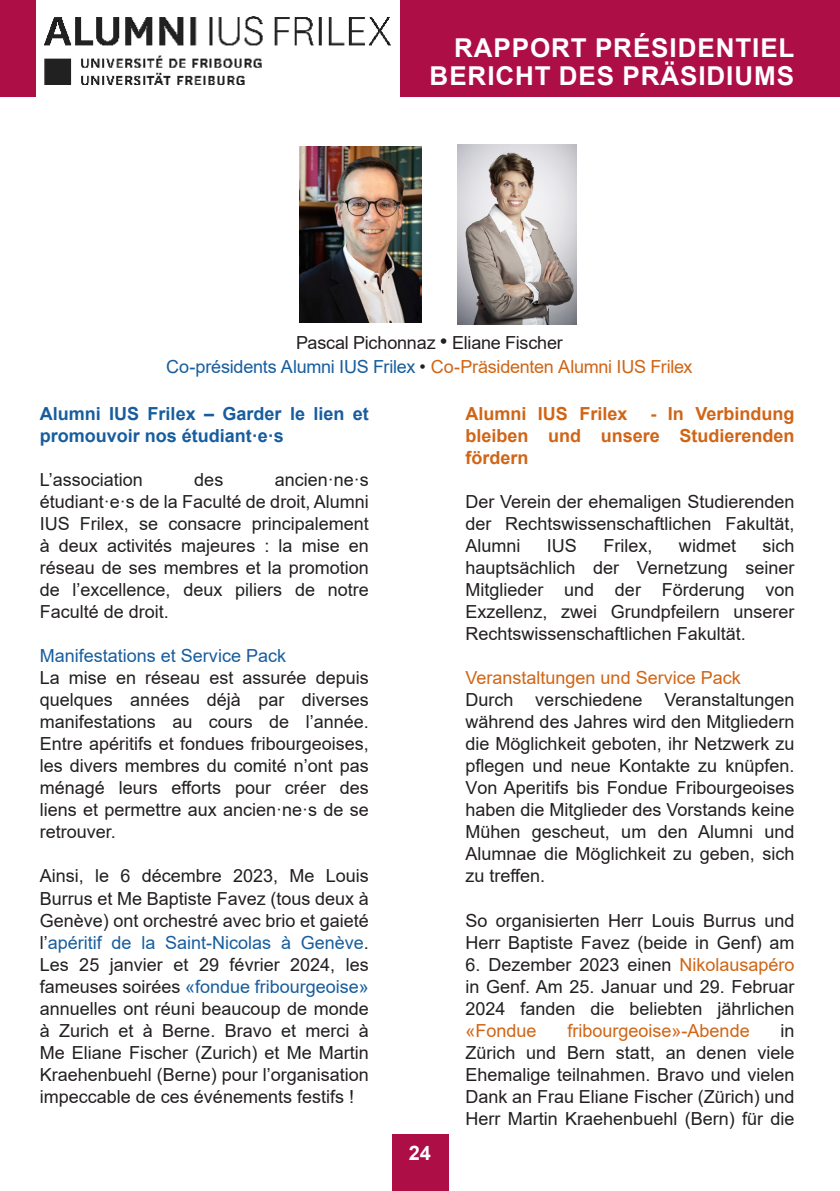
<style>
.page{position:relative;width:840px;height:1191px;background:#fff}
.page>*{position:absolute;margin:0;border:0;box-sizing:border-box;transform-origin:0 0}
.Title_1{font:700 26px "Arial";letter-spacing:.035em;color:#fff}
.t1{font:700 20px "Arial";color:#fff}
.Autor{font:18px/22px "Arial";color:#231f20;text-align:justify}
.t2{font:700 18px/22px "Arial";color:#d06516;text-align:justify}
.t3{font:700 18px/22px "Arial";color:#175d9e}
.t4{font:18px "Arial";color:#d06516}
.t5{font:18px "Arial";color:#175d9e}
.s1{font-size:22px}
.s2{color:#175d9e}
.s3{color:#d06516}
</style>
<div class="page">
<div style="left:0;top:0;width:839px;height:96px;background:#ae0e46"></div>
<div style="left:391px;top:1134px;width:57px;height:57px;background:#ae0e46"></div>
<div style="left:36px;top:0;width:363px;height:98px;background:#fff"></div>
<img style="left:45px;top:17px;width:345px;height:68px">
<img style="left:299px;top:146px;width:122px;height:176px">
<img style="left:457px;top:144px;width:119px;height:180px">
<p class="Title_1" style="left:454px;top:30px;width:341px">RAPPORT PRÉSIDENTIEL</p>
<p class="Title_1" style="left:429px;top:58px;width:365px">BERICHT DES PRÄSIDIUMS</p>
<p class="Autor" style="left:166px;top:330px;width:527px;line-height:24px;text-align:center">Pascal Pichonnaz <span class="s1">•</span> Eliane Fischer<br><span class="s2">Co-présidents Alumni IUS Frilex</span> • <span class="s3">Co-Präsidenten Alumni IUS Frilex</span></p>
<p class="t3" style="left:40px;top:403px;width:330px">Alumni IUS Frilex – Garder le lien et promouvoir nos étudiant·e·s</p>
<p class="Autor" style="left:40px;top:469px;width:105px">L’association</p>
<p class="Autor" style="left:194px;top:469px;width:31px">des</p>
<p class="Autor" style="left:40px;top:469px;width:330px;text-indent:235px">ancien·ne·s étudiant·e·s de la Faculté de droit, Alumni IUS Frilex, se consacre principalement à deux activités majeures : la mise en réseau de ses membres et la promotion de l’excellence, deux piliers de notre Faculté de droit.</p>
<p class="t5" style="left:40px;top:643px;width:248px">Manifestations et Service Pack</p>
<p class="Autor" style="left:40px;top:667px;width:330px">La mise en réseau est assurée depuis quelques années déjà par diverses manifestations au cours de l’année.<br>Entre apéritifs et fondues fribourgeoises, les divers membres du comité n’ont pas ménagé leurs efforts pour créer des liens et permettre aux ancien·ne·s de se retrouver.</p>
<p class="Autor" style="left:40px;top:865px;width:330px">Ainsi, le 6 décembre 2023, Me Louis Burrus et Me Baptiste Favez (tous deux à Genève) ont orchestré avec brio et gaieté l’<span class="s2">apéritif de la Saint-Nicolas à Genève</span>.<br>Les 25 janvier et 29 février 2024, les fameuses soirées <span class="s2">«fondue fribourgeoise» </span>annuelles ont réuni beaucoup de monde à Zurich et à Berne. Bravo et merci à Me Eliane Fischer (Zurich) et Me Martin Kraehenbuehl (Berne) pour l’organisation impeccable de ces événements festifs !</p>
<p class="t1" style="left:408px;top:1139px;width:24px">24</p>
<p class="t2" style="left:465px;top:403px;width:163px">Alumni IUS Frilex</p>
<p class="t2" style="left:465px;top:403px;width:330px;text-indent:185px">- In Verbindung bleiben und unsere Studierenden fördern</p>
<p class="Autor" style="left:465px;top:491px;width:330px">Der Verein der ehemaligen Studierenden der Rechtswissenschaftlichen Fakultät, Alumni</p>
<p class="Autor" style="left:546px;top:535px;width:32px">IUS</p>
<p class="Autor" style="left:603px;top:535px;width:50px">Frilex,</p>
<p class="Autor" style="left:678px;top:535px;width:59px">widmet</p>
<p class="Autor" style="left:465px;top:535px;width:330px;text-indent:297px">sich hauptsächlich der Vernetzung seiner Mitglieder und der Förderung von Exzellenz, zwei Grundpfeilern unserer Rechtswissenschaftlichen Fakultät.</p>
<p class="t4" style="left:465px;top:665px;width:277px">Veranstaltungen und Service Pack</p>
<p class="Autor" style="left:465px;top:689px;width:330px">Durch verschiedene Veranstaltungen während des Jahres wird den Mitgliedern die Möglichkeit geboten, ihr Netzwerk zu pflegen und neue Kontakte zu knüpfen.<br>Von Aperitifs bis Fondue Fribourgeoises haben die Mitglieder des Vorstands keine Mühen gescheut, um den Alumni und Alumnae die Möglichkeit zu geben, sich zu treffen.</p>
<p class="Autor" style="left:465px;top:909px;width:330px">So organisierten Herr Louis Burrus und<br>Herr Baptiste Favez (beide in Genf) am</p>
<p class="Autor" style="left:465px;top:953px;width:330px">6. Dezember 2023 einen <span class="s3">Nikolausapéro </span>in Genf. Am 25. Januar und 29. Februar 2024 fanden die beliebten jährlichen <span class="s3">«Fondue</span></p>
<p class="t4" style="left:567px;top:1017px;width:184px">fribourgeoise»-Abende</p>
<p class="Autor" style="left:465px;top:1019px;width:330px;text-indent:315px">in Zürich und Bern statt, an denen viele Ehemalige teilnahmen. Bravo und vielen Dank an Frau Eliane Fischer (Zürich) und Herr Martin Kraehenbuehl (Bern) für die</p>
</div>
